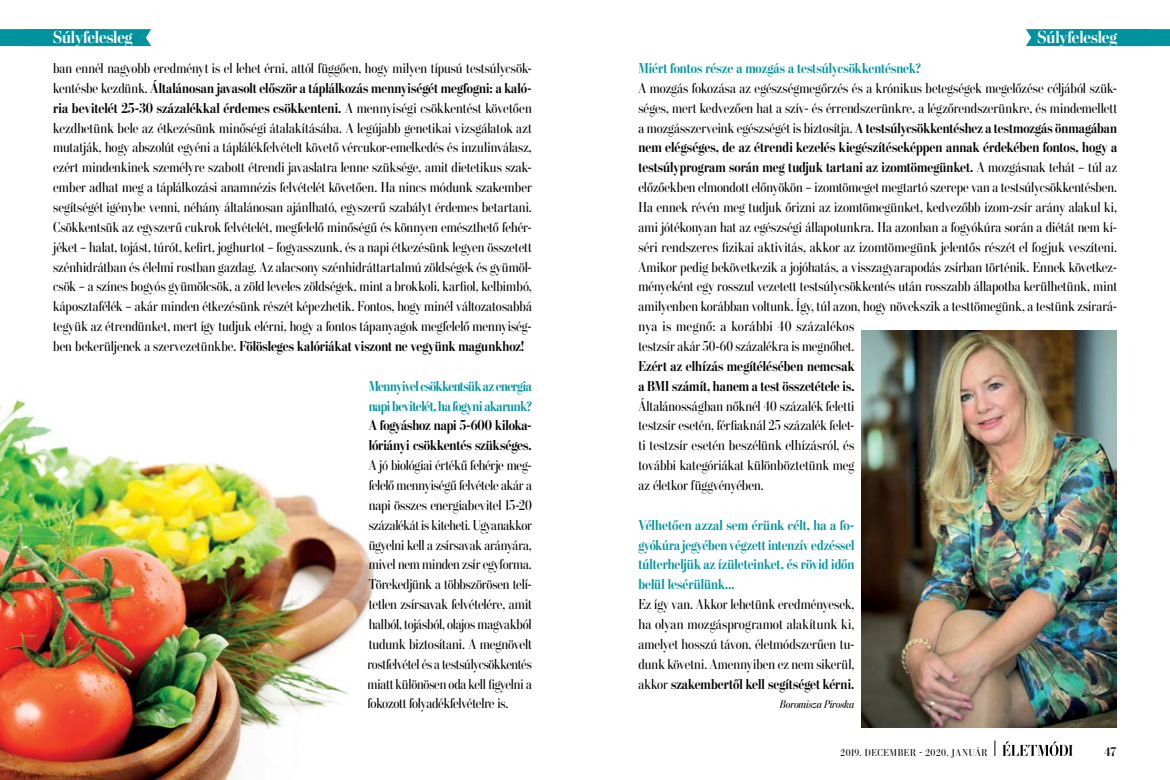
<style>
.page{position:relative;width:1170px;height:780px;background:#fff}
.page>*{position:absolute;margin:0;border:0;box-sizing:border-box;transform-origin:0 0}
.t1{font:700 17.5px "Stilson Display M";letter-spacing:-.01em;color:#fff}
.t2{font:14.38px/19.9px "Stilson Display M";letter-spacing:.005em;color:#000;text-align:justify;scale:.95 1}
.t3{font:700 14.38px/19.9px "Stilson Display M";letter-spacing:-.005em;color:#00929d;text-align:justify;scale:.96 1}
.t4{font:700 14.38px/19.9px "Stilson Display M";color:#000;scale:.96 1}
.t5{font:700 14.38px/19.9px "Stilson Display M";letter-spacing:-.03em;color:#00929d;scale:.94 1}
.t6{font:700 14.38px "Stilson Display M";letter-spacing:-.005em;color:#00929d;scale:.95 1}
.t7{font:700 12.5px "Stilson Display M";color:#000}
.t8{font:italic 11.25px "Stilson Display M";letter-spacing:.005em;color:#000;scale:.95 1}
.t9{font:10px "Stilson Display M";letter-spacing:.065em;color:#000}
.s1{font-weight:700}
</style>
<div class="page">
<svg style="left:994px;top:740px;width:1px;height:16px"></svg>
<svg style="left:1002px;top:741px;width:70px;height:15px"></svg>
<img style="left:0;top:399px;width:374px;height:381px">
<img style="left:861px;top:330px;width:255px;height:397px">
<div style="left:1026px;top:29px;width:143px;height:17px;background:#00929d"></div>
<div style="left:0;top:29px;width:151px;height:17px;background:#00929d"></div>
<p class="t1" style="left:53px;top:27px;width:81px">Súlyfelesleg</p>
<p class="t1" style="left:1037px;top:27px;width:81px">Súlyfelesleg</p>
<p class="t2" style="left:53px;top:58px;width:505px">ban ennél nagyobb eredményt is el lehet érni, attól függően, hogy milyen típusú testsúlycsök&shy;kentésbe kezdünk. <span class="s1">Általánosan javasolt először a táplálkozás mennyiségét megfogni: a kaló&shy;ria bevitelét 25-30 százalékkal érdemes csökkenteni.</span> A mennyiségi csökkentést követően kezdhetünk bele az étkezésünk minőségi átalakításába. A legújabb genetikai vizsgálatok azt mutatják, hogy abszolút egyéni a táplálékfelvételt követő vércukor-emelkedés és inzulinválasz, ezért mindenkinek személyre szabott étrendi javaslatra lenne szüksége, amit dietetikus szak&shy;ember adhat meg a táplálkozási anamnézis felvételét követően. Ha nincs módunk szakember segítségét igénybe venni, néhány általánosan ajánlható, egyszerű szabályt érdemes betartani.<br>Csökkentsük az egyszerű cukrok felvételét, megfelelő minőségű és könnyen emészthető fehér&shy;jéket – halat, tojást, túrót, kefirt, joghurtot – fogyasszunk, és a napi étkezésünk legyen összetett szénhidrátban és élelmi rostban gazdag. Az alacsony szénhidráttartalmú zöldségek és gyümöl&shy;csök – a színes bogyós gyümölcsök, a zöld leveles zöldségek, mint a brokkoli, karfiol, kelbimbó, káposztafélék – akár minden étkezésünk részét képezhetik. Fontos, hogy minél változatosabbá tegyük az étrendünket, mert így tudjuk elérni, hogy a fontos tápanyagok megfelelő mennyiség&shy;ben bekerüljenek a szervezetünkbe. <span class="s1">Fölösleges kalóriákat viszont ne vegyünk magunkhoz!</span></p>
<p class="t5" style="left:369px;top:376px;width:175px">Mennyivel csökkentsük az energia napi bevitelét, ha fogyni akarunk?</p>
<p class="t4" style="left:369px;top:415px;width:171px">A fogyáshoz napi 5-600 kiloka&shy;lóriányi csökkentés szükséges.</p>
<p class="t2" style="left:367px;top:455px;width:174px">A jó biológiai értékű fehérje meg&shy;felelő mennyiségű felvétele akár a napi összes energiabevitel 15-20 százalékát is kiteheti. Ugyanakkor ügyelni kell a zsírsavak arányára, mivel nem minden zsír egyforma.<br>Törekedjünk a többszörösen telí&shy;tetlen zsírsavak felvételére, amit halból, tojásból, olajos magvakból tudunk biztosítani. A megnövelt rostfelvétel és a testsúlycsökkentés miatt különösen oda kell figyelni a fokozott folyadékfelvételre is.</p>
<p class="t6" style="left:638px;top:60px;width:299px">Miért fontos része a mozgás a testsúlycsökkentésnek?</p>
<p class="t2" style="left:638px;top:78px;width:505px;text-align:left">A mozgás fokozása az egészségmegőrzés és a krónikus betegségek megelőzése céljából szük&shy;séges, mert kedvezően hat a szív- és érrendszerünkre, a légzőrendszerünkre, és mindemellett a mozgásszerveink egészségét is biztosítja. <span class="s1">A testsúlycsökkentéshez a testmozgás önmagában nem elégséges, de az étrendi kezelés kiegészítéseképpen annak érdekében fontos, hogy a testsúlyprogram során meg tudjuk tartani az izomtömegünket.</span> A mozgásnak tehát – túl az előzőekben elmondott előnyökön – izomtömeget megtartó szerepe van a testsúlycsökkentésben.<br>Ha ennek révén meg tudjuk őrizni az izomtömegünket, kedvezőbb izom-zsír arány alakul ki, ami jótékonyan hat az egészségi állapotunkra. Ha azonban a fogyókúra során a diétát nem kí&shy;séri rendszeres fizikai aktivitás, akkor az izomtömegünk jelentős részét el fogjuk veszíteni.<br>Amikor pedig bekövetkezik a jojóhatás, a visszagyarapodás zsírban történik. Ennek következ&shy;ményeként egy rosszul vezetett testsúlycsökkentés után rosszabb állapotba kerülhetünk, mint amilyenben korábban voltunk. Így, túl azon, hogy növekszik a testtömegünk, a testünk zsírará&shy;nya is megnő: a korábbi 40 százalékos<br>testzsír akár 50-60 százalékra is megnőhet.</p>
<p class="t4" style="left:638px;top:356px;width:226px">Ezért az elhízás megítélésében nemcsak a BMI számít, hanem a test összetétele is.</p>
<p class="t2" style="left:638px;top:396px;width:229px">Általánosságban nőknél 40 százalék feletti testzsír esetén, férfiaknál 25 százalék felet&shy;ti testzsír esetén beszélünk elhízásról, és további kategóriákat különböztetünk meg az életkor függvényében.</p>
<p class="t3" style="left:638px;top:515px;width:226px">Vélhetően azzal sem érünk célt, ha a fo&shy;gyókúra jegyében végzett intenzív edzéssel túlterheljük az ízületeinket, és rövid időn belül lesérülünk…</p>
<p class="t2" style="left:638px;top:594px;width:229px">Ez így van. Akkor lehetünk eredményesek, ha olyan mozgásprogramot alakítunk ki, amelyet hosszú távon, életmódszerűen tu&shy;dunk követni. Amennyiben ez nem sikerül, akkor <span class="s1">szakembertől kell segítséget kérni.</span></p>
<p class="t8" style="left:780px;top:698px;width:80px">Boromisza Piroska</p>
<p class="t9" style="left:840px;top:746px;width:148px">2019. DECEMBER - 2020. JANUÁR</p>
<p class="t7" style="left:1104px;top:744px;width:13px">47</p>
</div>
